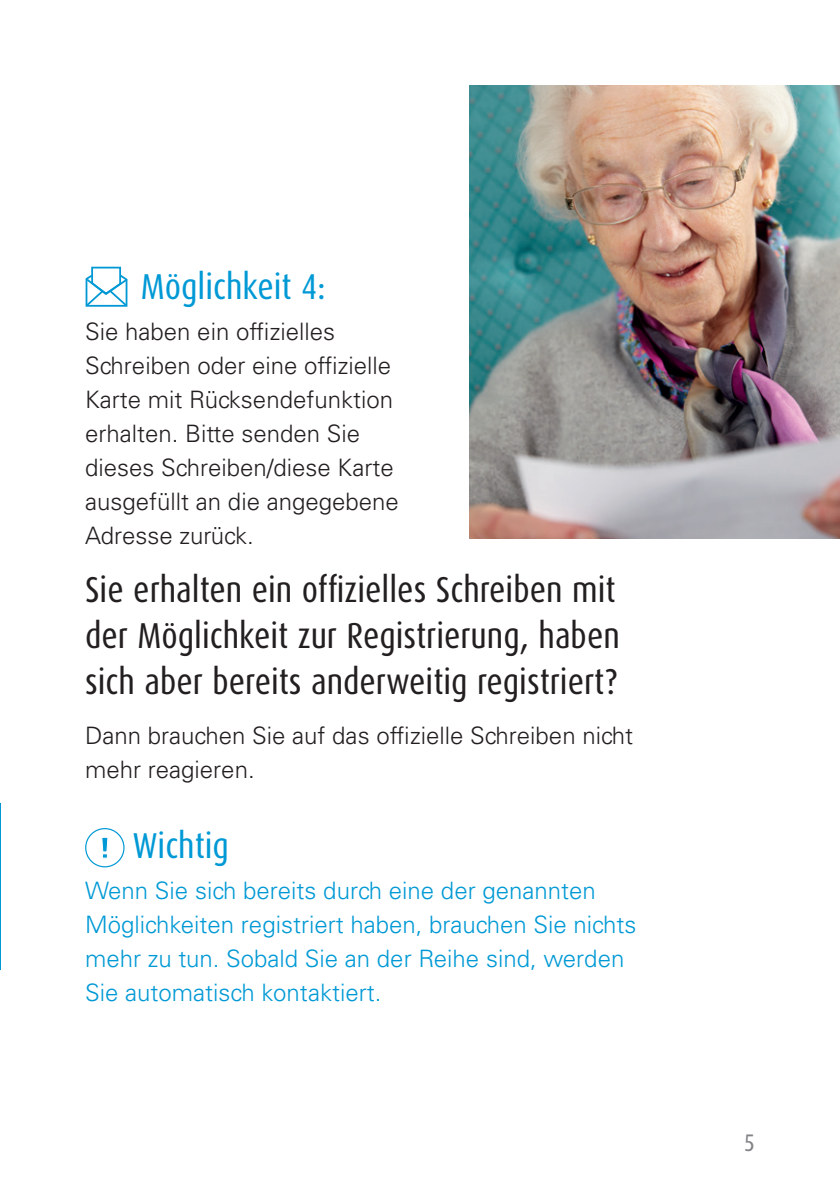
<style>
.page{position:relative;width:840px;height:1191px;background:#fff}
.page>*{position:absolute;margin:0;border:0;box-sizing:border-box;transform-origin:0 0}
.Head2{font:36px/46px "Dax Condensed";color:#231f20}
.Headline_2{font:36px "Dax Condensed";color:#0099d5}
.Fließtext{font:300 24px/34px "Univers LT Std";color:#231f20}
.Fließtext-2{font:300 24px/34px "Univers LT Std";color:#0099d5}
.t1{font:24px "Dax Condensed";color:#808285}
</style>
<div class="page">
<svg style="left:85px;top:266px;width:43px;height:41px"></svg>
<div style="left:85px;top:828px;width:39px;height:39px;border:1px solid #0099d5;border-radius:50%"></div>
<svg style="left:101px;top:837px;width:7px;height:22px"></svg>
<img style="left:469px;top:85px;width:370px;height:453px">
<h2 class="Headline_2" style="left:141px;top:266px;width:186px">Möglichkeit 4:</h2>
<p class="Fließtext" style="left:85px;top:314px;width:315px">Sie haben ein offizielles<br>Schreiben oder eine offizielle<br>Karte mit Rücksendefunktion erhalten. Bitte senden Sie dieses Schreiben/diese Karte ausgefüllt an die angegebene<br>Adresse zurück.</p>
<h2 class="Head2" style="left:85px;top:566px;width:536px">Sie erhalten ein offizielles Schreiben mit der Möglichkeit zur Registrierung, haben sich aber bereits anderweitig registriert?</h2>
<p class="Fließtext" style="left:85px;top:718px;width:549px">Dann brauchen Sie auf das offizielle Schreiben nicht mehr reagieren.</p>
<h2 class="Headline_2" style="left:133px;top:826px;width:97px">Wichtig</h2>
<p class="Fließtext-2" style="left:85px;top:873px;width:552px">Wenn Sie sich bereits durch eine der genannten Möglichkeiten registriert haben, brauchen Sie nichts mehr zu tun. Sobald Sie an der Reihe sind, werden Sie automatisch kontaktiert.</p>
<p class="t1" style="left:743px;top:1129px;width:12px">5</p>
</div>
